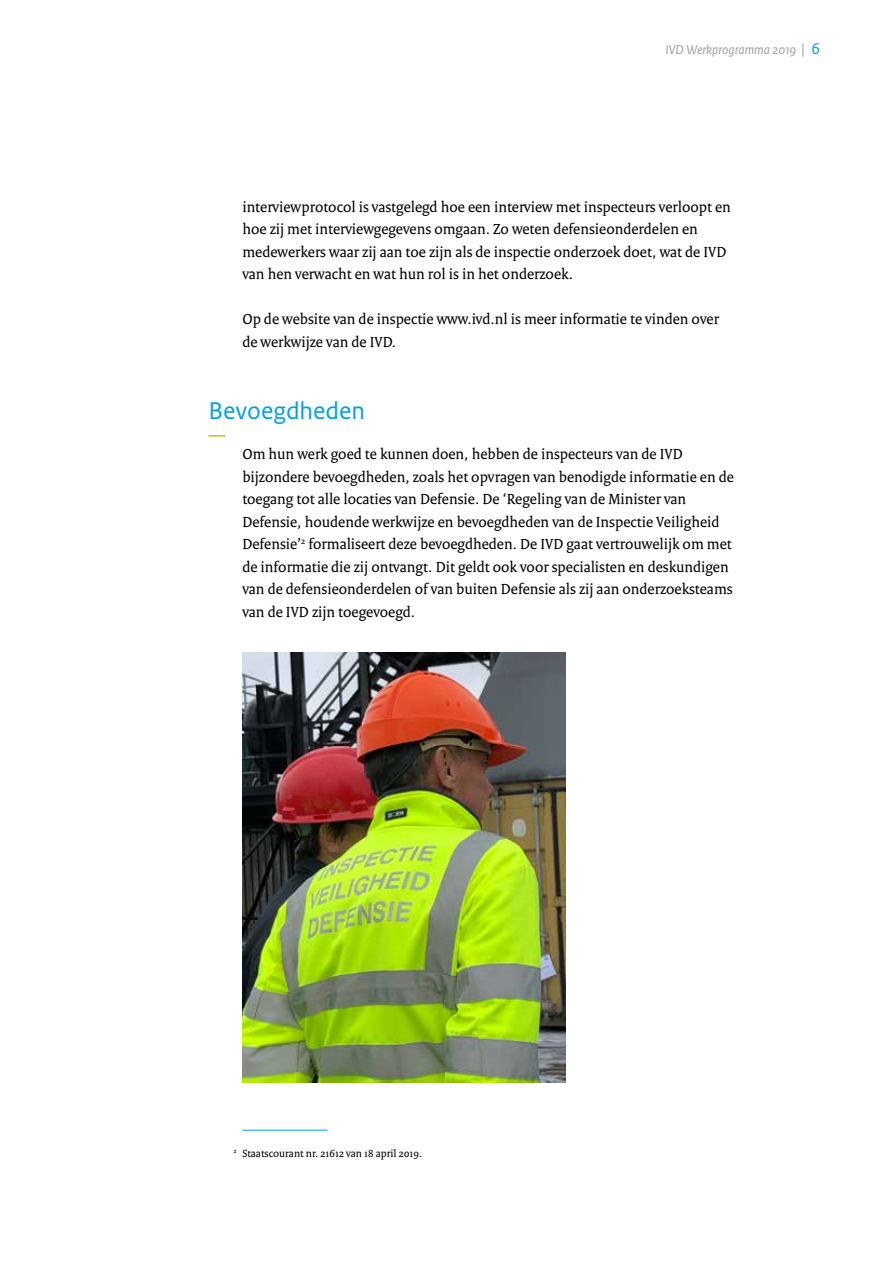
<style>
.page{position:relative;width:893px;height:1263px;background:#fff}
.page>*{position:absolute;margin:0;border:0;box-sizing:border-box;transform-origin:0 0}
.t1{font:25.5px "Rijksoverheid Sans Text";color:#009fe3}
.t2{font:15.75px/22.5px "Rijksoverheid Serif";color:#000}
.t3{font:italic 13.5px "Rijksoverheid Sans Text";color:#9d9d9c}
.t4{font:11.25px "Rijksoverheid Serif";color:#000}
.s1{font-style:normal;font-size:15.75px}
.s2{font-style:normal;font-size:16.5px;color:#009fe3}
</style>
<div class="page">
<svg style="left:208px;top:435px;width:17px;height:2px"></svg>
<hr style="left:242px;top:1130px;width:85px;height:1px;background:#009fe3">
<img style="left:242px;top:652px;width:324px;height:431px">
<p class="t3" style="left:665px;top:42px;width:156px">IVD Werkprogramma 2019 <span class="s1">|</span> <span class="s2">6</span></p>
<p class="t2" style="left:242px;top:195px;width:490px">interviewprotocol is vastgelegd hoe een interview met inspecteurs verloopt en hoe zij met interviewgegevens omgaan. Zo weten defensieonderdelen en medewerkers waar zij aan toe zijn als de inspectie onderzoek doet, wat de IVD van hen verwacht en wat hun rol is in het onderzoek.</p>
<p class="t2" style="left:242px;top:308px;width:478px">Op de website van de inspectie www.ivd.nl is meer informatie te vinden over de werkwijze van de IVD.</p>
<h1 class="t1" style="left:208px;top:396px;width:158px">Bevoegdheden</h1>
<p class="t2" style="left:242px;top:443px;width:493px">Om hun werk goed te kunnen doen, hebben de inspecteurs van de IVD bijzondere bevoegdheden, zoals het opvragen van benodigde informatie en de toegang tot alle locaties van Defensie. De ‘Regeling van de Minister van Defensie, houdende werkwijze en bevoegdheden van de Inspectie Veiligheid Defensie’<sup>2</sup> formaliseert deze bevoegdheden. De IVD gaat vertrouwelijk om met de informatie die zij ontvangt. Dit geldt ook voor specialisten en deskundigen van de defensieonderdelen of van buiten Defensie als zij aan onderzoeksteams van de IVD zijn toegevoegd.</p>
<p class="t4" style="left:234px;top:1146px;width:190px"><sup>2</sup> Staatscourant nr. 21612 van 18 april 2019.</p>
</div>
